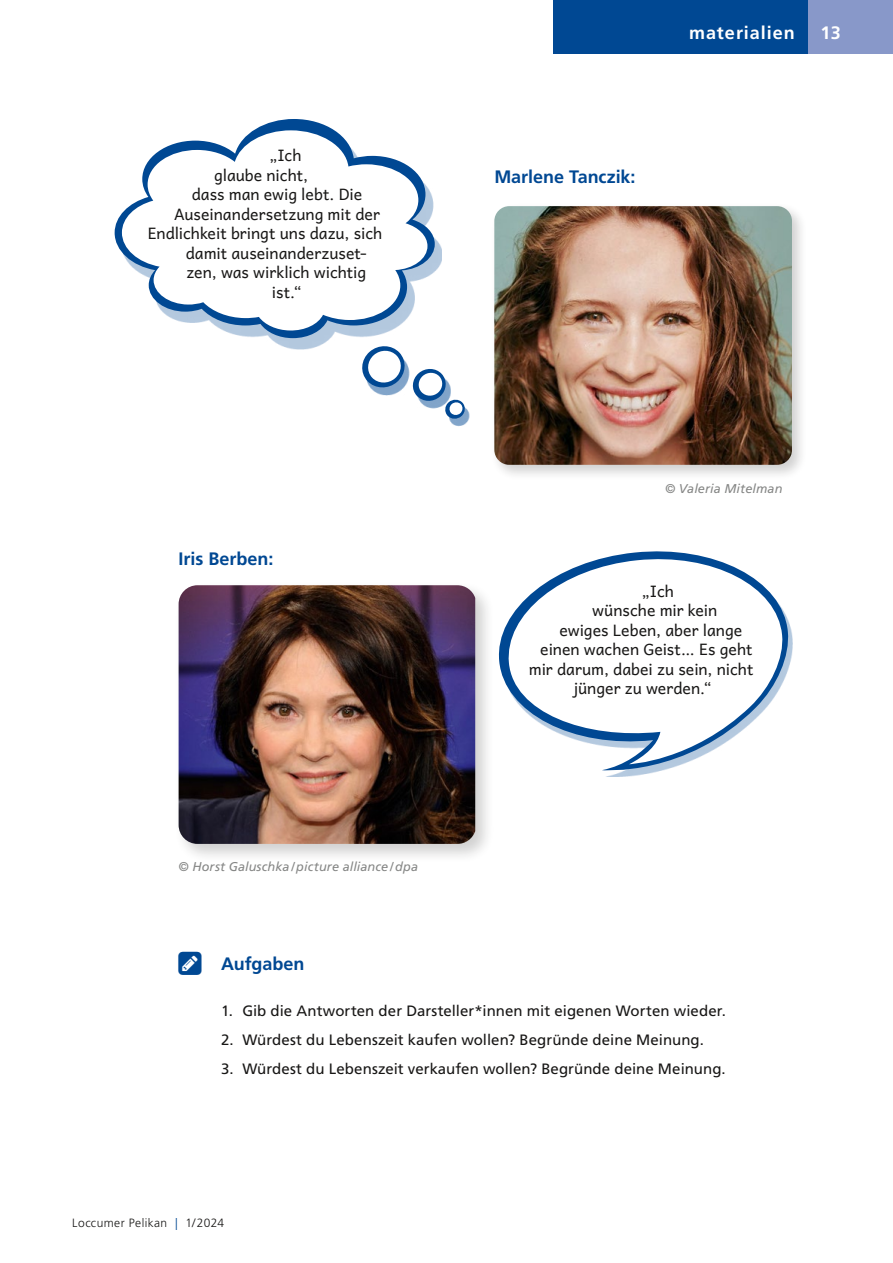
<style>
.page{position:relative;width:893px;height:1263px;background:#fff}
.page>*{position:absolute;margin:0;border:0;box-sizing:border-box;transform-origin:0 0}
.t1{font:700 18px "Frutiger LT Pro";letter-spacing:-.005em;color:#004893}
.t2{font:700 18px "Frutiger LT Pro";letter-spacing:.055em;color:#fff}
.t3{font:15.75px "Andika New Basic";color:#181716}
.t4{font:15px "Frutiger LT Pro";letter-spacing:.005em;color:#181716}
.t5{font:italic 12.75px "Frutiger LT Pro";letter-spacing:.005em;color:#868786}
.t6{font:300 12px "Frutiger LT Pro";letter-spacing:.035em;color:#181716}
.s1{color:#004893}
</style>
<div class="page">
<div style="left:553px;top:0;width:259px;height:54px;background:#004893"></div>
<div style="left:808px;top:0;width:85px;height:54px;background:#8898c9"></div>
<div style="left:175px;top:581px;width:320px;height:283px;background:#181716;opacity:.2"></div>
<img style="left:179px;top:585px;width:296px;height:259px">
<svg style="left:494px;top:551px;width:296px;height:226px"></svg>
<svg style="left:504px;top:552px;width:280px;height:212px"></svg>
<div style="left:491px;top:203px;width:317px;height:278px;background:#181716;opacity:.2"></div>
<img style="left:494px;top:206px;width:298px;height:259px">
<div style="left:449px;top:406px;width:21px;height:21px;background:#004893;opacity:.5"></div>
<svg style="left:362px;top:349px;width:104px;height:71px"></svg>
<div style="left:122px;top:130px;width:320px;height:219px;background:#004893;opacity:.3"></div>
<svg style="left:115px;top:119px;width:320px;height:219px"></svg>
<svg style="left:122px;top:130px;width:305px;height:201px"></svg>
<p class="t3" style="left:269px;top:141px;width:34px">„Ich</p>
<p class="t3" style="left:214px;top:161px;width:96px">glaube nicht,</p>
<p class="t3" style="left:192px;top:180px;width:172px">dass man ewig lebt. Die</p>
<p class="t3" style="left:174px;top:200px;width:207px">Auseinandersetzung mit der</p>
<p class="t3" style="left:148px;top:219px;width:236px">Endlichkeit bringt uns dazu, sich</p>
<p class="t3" style="left:186px;top:239px;width:183px">damit auseinanderzuset-</p>
<p class="t3" style="left:186px;top:258px;width:181px">zen, was wirklich wichtig</p>
<p class="t3" style="left:272px;top:278px;width:31px">ist.“</p>
<p class="t1" style="left:179px;top:548px;width:96px">Iris Berben:</p>
<p class="t5" style="left:179px;top:859px;width:241px">© Horst Galuschka/picture alliance/dpa</p>
<p class="t1" style="left:494px;top:166px;width:143px">Marlene Tanczik:</p>
<p class="t2" style="left:689px;top:22px;width:107px">materialien</p>
<p class="t2" style="left:820px;top:22px;width:22px">13</p>
<p class="t5" style="left:665px;top:481px;width:119px">© Valeria Mitelman</p>
<p class="t3" style="left:641px;top:577px;width:34px">„Ich</p>
<p class="t3" style="left:592px;top:596px;width:126px">wünsche mir kein</p>
<p class="t3" style="left:559px;top:616px;width:184px">ewiges Leben, aber lange</p>
<p class="t3" style="left:540px;top:635px;width:214px">einen wachen Geist... Es geht</p>
<p class="t3" style="left:529px;top:655px;width:226px">mir darum, dabei zu sein, nicht</p>
<p class="t3" style="left:574px;top:674px;width:139px">jünger zu werden.“</p>
<p class="t1" style="left:221px;top:953px;width:85px">Aufgaben</p>
<p class="t4" style="left:221px;top:1002px;width:506px">1. Gib die Antworten der Darsteller*innen mit eigenen Worten wieder.</p>
<p class="t4" style="left:221px;top:1031px;width:484px">2. Würdest du Lebenszeit kaufen wollen? Begründe deine Meinung.</p>
<p class="t4" style="left:221px;top:1060px;width:506px">3. Würdest du Lebenszeit verkaufen wollen? Begründe deine Meinung.</p>
<p class="t6" style="left:72px;top:1215px;width:153px">Loccumer Pelikan <span class="s1">|</span> 1/2024</p>
</div>
